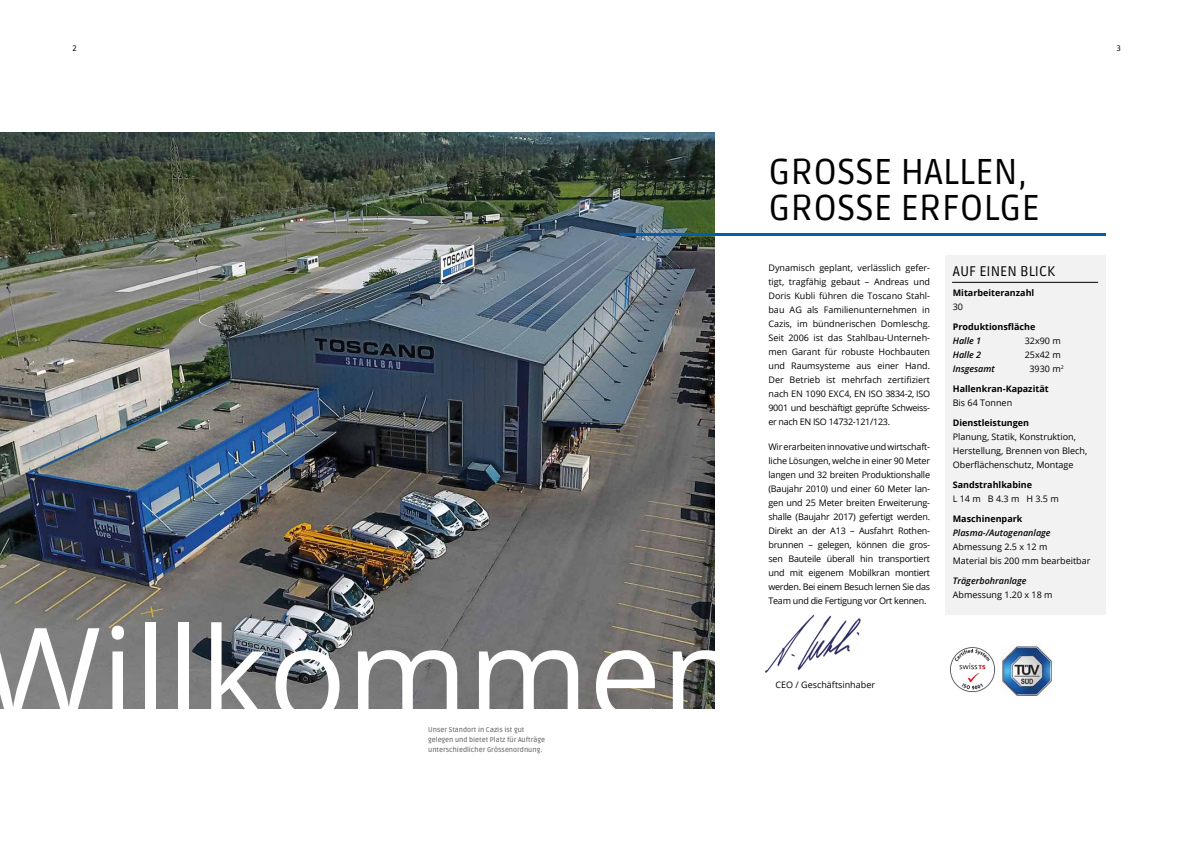
<style>
.page{position:relative;width:1191px;height:842px;background:#fff}
.page>*{position:absolute;margin:0;border:0;box-sizing:border-box;transform-origin:0 0}
.t1{font:130px "Open Sans";color:#fff}
.t2{font:36px/36px "Ruda";color:#000}
.t3{font:14px "Ruda";color:#000}
.t4{font:9px/14px "Open Sans";color:#000;text-align:justify}
.t5{font:700 9px "Open Sans";color:#000}
.t6{font:italic 600 9px "Open Sans";color:#000}
.t7{font:8px "Ruda";color:#000}
.t8{font:7px/10px "Ruda";color:#575756}
</style>
<div class="page">
<img style="left:0;top:132px;width:714px;height:576px">
<div style="left:944px;top:255px;width:161px;height:359px;background:#f2f2f2"></div>
<hr style="left:619px;top:234px;width:487px;height:2px;background:#005faa">
<img style="left:765px;top:614px;width:96px;height:59px">
<hr style="left:952px;top:282px;width:146px;height:1px;background:#000">
<img style="left:950px;top:647px;width:45px;height:45px">
<img style="left:1002px;top:646px;width:50px;height:50px">
<p class="t7" style="left:73px;top:44px;width:6px">2</p>
<p class="t7" style="left:1116px;top:44px;width:6px">3</p>
<h2 class="t2" style="left:768px;top:154px;width:273px">GROSSE HALLEN,<br>GROSSE ERFOLGE</h2>
<h1 class="t1" style="left:-19px;top:585px;width:762px">Willkommen</h1>
<p class="t8" style="left:428px;top:725px;width:118px">Unser Standort in Cazis ist gut gelegen und bietet Platz für Aufträge unterschiedlicher Grössenordnung.</p>
<p class="t4" style="left:768px;top:260px;width:163px">Dynamisch geplant, verlässlich gefer&shy;tigt, tragfähig gebaut – Andreas und Doris Kubli führen die Toscano Stahl&shy;bau AG als Familienunternehmen in Cazis, im bündnerischen Domleschg.<br>Seit 2006 ist das Stahlbau-Unterneh&shy;men Garant für robuste Hochbauten und Raumsysteme aus einer Hand.<br>Der Betrieb ist mehrfach zertifiziert nach EN 1090 EXC4, EN ISO 3834-2, ISO 9001 und beschäftigt geprüfte Schweiss&shy;er nach EN ISO 14732-121/123.</p>
<p class="t4" style="left:768px;top:440px;width:163px">Wir erarbeiten innovative und wirtschaft&shy;liche Lösungen, welche in einer 90 Meter langen und 32 breiten Produktionshalle (Baujahr 2010) und einer 60 Meter lan&shy;gen und 25 Meter breiten Erweiterung&shy;shalle (Baujahr 2017) gefertigt werden.<br>Direkt an der A13 – Ausfahrt Rothen&shy;brunnen – gelegen, können die gros&shy;sen Bauteile überall hin transportiert und mit eigenem Mobilkran montiert werden. Bei einem Besuch lernen Sie das Team und die Fertigung vor Ort kennen.</p>
<h3 class="t3" style="left:952px;top:264px;width:104px">AUF EINEN BLICK</h3>
<p class="t5" style="left:952px;top:287px;width:83px">Mitarbeiteranzahl</p>
<p class="t4" style="left:952px;top:300px;width:12px">30</p>
<p class="t5" style="left:952px;top:321px;width:84px">Produktionsfläche</p>
<p class="t6" style="left:952px;top:335px;width:30px">Halle 1</p>
<p class="t4" style="left:1024px;top:334px;width:38px">32x90 m</p>
<p class="t6" style="left:952px;top:349px;width:30px">Halle 2</p>
<p class="t4" style="left:1024px;top:348px;width:38px">25x42 m</p>
<p class="t6" style="left:952px;top:363px;width:44px">Insgesamt</p>
<p class="t4" style="left:1029px;top:362px;width:36px">3930 m<sup>2</sup></p>
<p class="t5" style="left:952px;top:383px;width:97px">Hallenkran-Kapazität</p>
<p class="t4" style="left:952px;top:396px;width:61px">Bis 64 Tonnen</p>
<p class="t5" style="left:952px;top:417px;width:78px">Dienstleistungen</p>
<p class="t4" style="left:952px;top:430px;width:136px;text-align:left">Planung, Statik, Konstruktion,<br>Herstellung, Brennen von Blech,<br>Oberflächenschutz, Montage</p>
<p class="t5" style="left:952px;top:479px;width:81px">Sandstrahlkabine</p>
<p class="t4" style="left:952px;top:492px;width:108px">L 14 m B 4.3 m H 3.5 m</p>
<p class="t5" style="left:952px;top:513px;width:71px">Maschinenpark</p>
<p class="t6" style="left:952px;top:527px;width:99px">Plasma-/Autogenanlage</p>
<p class="t4" style="left:952px;top:540px;width:139px">Abmessung 2.5 x 12 m<br>Material bis 200 mm bearbeitbar</p>
<p class="t6" style="left:952px;top:575px;width:75px">Trägerbohranlage</p>
<p class="t4" style="left:952px;top:588px;width:101px">Abmessung 1.20 x 18 m</p>
<p class="t4" style="left:775px;top:677px;width:101px">CEO / Geschäftsinhaber</p>
</div>
